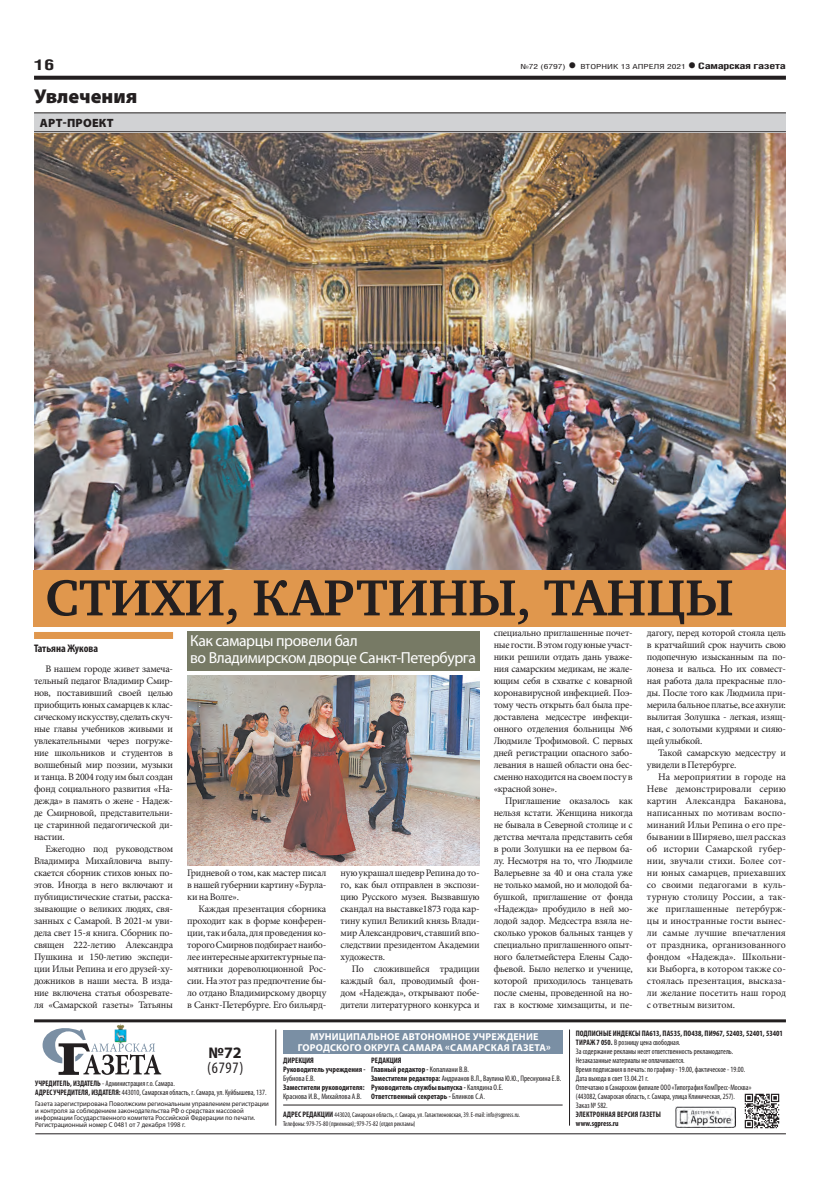
<style>
.page{position:relative;width:820px;height:1191px;background:#fff}
.page>*{position:absolute;margin:0;border:0;box-sizing:border-box;transform-origin:0 0}
.t1{font:700 52px "Charter C";color:#231f20}
.t2{font:900 20px "Myriad Pro";color:#231f20}
.t3{font:16px/17px "Myriad Pro";letter-spacing:-.025em;color:#fff}
.t4{font:condensed 16px "Myriad Pro";color:#231f20}
.t5{font:700 16px "Myriad Pro";color:#231f20}
.t6{font:700 15px "Helios Cond";color:#231f20;scale:1.4 1}
.t7{font:900 12px "Myriad Pro";letter-spacing:.02em;color:#231f20}
.t8{font:700 condensed 11px "Myriad Pro";color:#231f20}
.t9{font:10px/12px "Minion Pro";letter-spacing:-.025em;color:#231f20;text-align:justify}
.t10{font:700 10px/11px "Myriad Pro";letter-spacing:.02em;color:#fff;text-align:center}
.t11{font:700 9px "Helios Cond";letter-spacing:-.02em;color:#231f20;scale:1.4 1}
.t12{font:condensed 8px/9px "Myriad Pro";color:#231f20;scale:.95 1}
.t13{font:700 condensed 8px/9px "Myriad Pro";color:#231f20}
.t14{font:700 condensed 8px/9px "Myriad Pro";letter-spacing:.02em;color:#231f20;scale:.95 1}
.t15{font:condensed 8px "Myriad Pro";color:#231f20}
.t16{font:7px/7px "Myriad Pro";color:#231f20;scale:.95 1}
.t17{font:condensed 7px/9px "Myriad Pro";color:#231f20;scale:.95 1}
.t18{font:7px "Helios Cond";color:#231f20;scale:1.4 1}
.s1{font-weight:700;font-size:16px}
.s2{font-size:16px}
.s3{font-weight:400}
.s4{font-weight:700}
.s5{font-weight:700;font-size:8px}
</style>
<div class="page">
<svg style="left:34px;top:76px;width:751px;height:4px;background:#322f2f"></svg>
<img style="left:34px;top:134px;width:751px;height:436px">
<div style="left:187px;top:631px;width:292px;height:39px;background:#777a65"></div>
<svg style="left:43px;top:1023px;width:118px;height:51px"></svg>
<img style="left:675px;top:1106px;width:60px;height:21px">
<img style="left:744px;top:1093px;width:36px;height:36px">
<hr style="left:283px;top:1104px;width:279px;height:1px;background:#231f20">
<hr style="left:275px;top:1029px;width:1px;height:96px;background:#231f20">
<hr style="left:569px;top:1029px;width:1px;height:96px;background:#231f20">
<hr style="left:34px;top:1019px;width:751px;height:3px;background:#231f20">
<hr style="left:35px;top:1133px;width:750px;height:1px;background:#231f20">
<div style="left:283px;top:1030px;width:279px;height:23px;background:#7a8fa4"></div>
<div style="left:34px;top:632px;width:139px;height:7px;background:#e0974d"></div>
<div style="left:34px;top:113px;width:751px;height:19px;background:#d1d2d4"></div>
<hr style="left:34px;top:113px;width:751px;height:1px;background:#231f20">
<hr style="left:34px;top:131px;width:751px;height:1px;background:#231f20">
<img style="left:187px;top:675px;width:292px;height:190px">
<div style="left:34px;top:570px;width:751px;height:56px;background:#e0974d"></div>
<h3 class="t6" style="left:34px;top:55px;width:16px">16</h3>
<p class="t18" style="left:520px;top:63px;width:120px">№72 (6797) <span class="s1">•</span> ВТОРНИК 13 АПРЕЛЯ 2021</p>
<p class="t11" style="left:687px;top:61px;width:72px"><span class="s2">•</span> Самарская газета</p>
<h2 class="t2" style="left:34px;top:85px;width:105px">Увлечения</h2>
<p class="t7" style="left:40px;top:116px;width:75px">АРТ-ПРОЕКТ</p>
<h1 class="t1" style="left:45px;top:569px;width:689px">СТИХИ, КАРТИНЫ, ТАНЦЫ</h1>
<p class="t8" style="left:34px;top:642px;width:66px">Татьяна Жукова</p>
<p class="t9" style="left:34px;top:663px;width:140px;text-indent:11px">В нашем городе живет замеча&shy;тельный педагог Владимир Смир&shy;нов, поставивший своей целью приобщить юных самарцев к клас&shy;сическому искусству, сделать скуч&shy;ные главы учебников живыми и увлекательными через погруже&shy;ние школьников и студентов в волшебный мир поэзии, музыки и танца. В 2004 году им был создан фонд социального развития «На&shy;дежда» в память о жене - Надеж&shy;де Смирновой, представительни&shy;це старинной педагогической ди&shy;настии.</p>
<p class="t9" style="left:34px;top:843px;width:140px;text-indent:11px">Ежегодно под руководством Владимира Михайловича выпу&shy;скается сборник стихов юных по&shy;этов. Иногда в него включают и публицистические статьи, расска&shy;зывающие о великих людях, свя&shy;занных с Самарой. В 2021-м уви&shy;дела свет 15-я книга. Сборник по&shy;священ 222-летию Александра Пушкина и 150-летию экспеди&shy;ции Ильи Репина и его друзей-ху&shy;дожников в наши места. В изда&shy;ние включена статья обозревате&shy;ля «Самарской газеты» Татьяны</p>
<h3 class="t3" style="left:190px;top:631px;width:287px">Как самарцы провели бал<br>во Владимирском дворце Санкт-Петербурга</h3>
<p class="t9" style="left:187px;top:867px;width:140px">Гридневой о том, как мастер писал в нашей губернии картину «Бурла&shy;ки на Волге».</p>
<p class="t9" style="left:187px;top:903px;width:140px;text-indent:11px">Каждая презентация сборника проходит как в форме конферен&shy;ции, так и бала, для проведения ко&shy;торого Смирнов подбирает наибо&shy;лее интересные архитектурные па&shy;мятники дореволюционной Рос&shy;сии. На этот раз предпочтение бы&shy;ло отдано Владимирскому дворцу в Санкт-Петербурге. Его бильярд-</p>
<p class="t9" style="left:340px;top:867px;width:140px">ную украшал шедевр Репина до то&shy;го, как был отправлен в экспози&shy;цию Русского музея. Вызвавшую скандал на выставке1873 года кар&shy;тину купил Великий князь Влади&shy;мир Александрович, ставший впо&shy;следствии президентом Академии художеств.</p>
<p class="t9" style="left:340px;top:963px;width:140px;text-indent:11px">По сложившейся традиции каждый бал, проводимый фон&shy;дом «Надежда», открывают побе&shy;дители литературного конкурса и</p>
<p class="t9" style="left:493px;top:627px;width:140px">специально приглашенные почет&shy;ные гости. В этом году юные участ&shy;ники решили отдать дань уваже&shy;ния самарским медикам, не жале&shy;ющим себя в схватке с коварной коронавирусной инфекцией. Поэ&shy;тому честь открыть бал была пре&shy;доставлена медсестре инфекци&shy;онного отделения больницы №6<br>Людмиле Трофимовой. С первых дней регистрации опасного забо&shy;левания в нашей области она бес&shy;сменно находится на своем посту в «красной зоне».</p>
<p class="t9" style="left:493px;top:795px;width:140px;text-indent:11px">Приглашение оказалось как нельзя кстати. Женщина никогда не бывала в Северной столице и с детства мечтала представить себя в роли Золушки на ее первом ба&shy;лу. Несмотря на то, что Людмиле Валерьевне за 40 и она стала уже не только мамой, но и молодой ба&shy;бушкой, приглашение от фонда «Надежда» пробудило в ней мо&shy;лодой задор. Медсестра взяла не&shy;сколько уроков бальных танцев у специально приглашенного опыт&shy;ного балетмейстера Елены Садо&shy;фьевой. Было нелегко и ученице, которой приходилось танцевать после смены, проведенной на но&shy;гах в костюме химзащиты, и пе-</p>
<p class="t9" style="left:646px;top:627px;width:140px">дагогу, перед которой стояла цель в кратчайший срок научить свою подопечную изысканным па по&shy;лонеза и вальса. Но их совмест&shy;ная работа дала прекрасные пло&shy;ды. После того как Людмила при&shy;мерила бальное платье, все ахнули: вылитая Золушка - легкая, изящ&shy;ная, с золотыми кудрями и сияю&shy;щей улыбкой.</p>
<p class="t9" style="left:646px;top:747px;width:140px;text-indent:11px">Такой самарскую медсестру и увидели в Петербурге.</p>
<p class="t9" style="left:646px;top:771px;width:140px;text-indent:11px">На мероприятии в городе на Неве демонстрировали серию картин Александра Баканова, написанных по мотивам воспо&shy;минаний Ильи Репина о его пре&shy;бывании в Ширяево, шел рассказ об истории Самарской губер&shy;нии, звучали стихи. Более сот&shy;ни юных самарцев, приехавших со своими педагогами в куль&shy;турную столицу России, а так&shy;же приглашенные петербурж&shy;цы и иностранные гости вынес&shy;ли самые лучшие впечатления от праздника, организованного фондом «Надежда». Школьни&shy;ки Выборга, в котором также со&shy;стоялась презентация, высказа&shy;ли желание посетить наш город с ответным визитом.</p>
<p class="t10" style="left:298px;top:1031px;width:254px">МУНИЦИПАЛЬНОЕ АВТОНОМНОЕ УЧРЕЖДЕНИЕ<br>ГОРОДСКОГО ОКРУГА САМАРА «САМАРСКАЯ ГАЗЕТА»</p>
<p class="t13" style="left:371px;top:1055px;width:191px">РЕДАКЦИЯ<br>Главный редактор - <span class="s3">Копалиани В.В.<br></span>Заместители редактора: <span class="s3">Андрианов В.Л., Ваулина Ю.Ю., Преснухина Е.В.<br></span>Руководитель службы выпуска - <span class="s3">Калядина О.Е.<br></span>Ответственный секретарь - <span class="s3">Блинков С.А.</span></p>
<h3 class="t5" style="left:208px;top:1042px;width:35px">№72</h3>
<h3 class="t4" style="left:207px;top:1058px;width:38px">(6797)</h3>
<p class="t13" style="left:283px;top:1055px;width:84px">ДИРЕКЦИЯ<br>Руководитель учреждения -</p>
<p class="t15" style="left:283px;top:1073px;width:33px">Бубнова Е.В.</p>
<p class="t13" style="left:283px;top:1082px;width:83px">Заместители руководителя:</p>
<p class="t15" style="left:283px;top:1091px;width:80px">Краснова И.В., Михайлова А.В.</p>
<p class="t12" style="left:35px;top:1078px;width:245px"><span class="s4">УЧРЕДИТЕЛЬ, ИЗДАТЕЛЬ</span> - Администрация г.о. Самара.<br><span class="s4">АДРЕС УЧРЕДИТЕЛЯ, ИЗДАТЕЛЯ:</span> 443010, Самарская область, г. Самара, ул. Куйбышева, 137.</p>
<p class="t16" style="left:35px;top:1100px;width:247px">Газета зарегистрирована Поволжским региональным управлением регистрации и контроля за соблюдением законодательства РФ о средствах массовой информации Государственного комитета Российской Федерации по печати.<br>Регистрационный номер С 0481 от 7 декабря 1998 г.</p>
<p class="t17" style="left:283px;top:1109px;width:251px"><span class="s5">АДРЕС РЕДАКЦИИ</span> 443020, Самарская область, г. Самара, ул. Галактионовская, 39. E-mail: info@sgpress.ru.<br>Телефоны: 979-75-80 (приемная); 979-75-82 (отдел рекламы)</p>
<p class="t12" style="left:575px;top:1028px;width:219px"><span class="s4">ПОДПИСНЫЕ ИНДЕКСЫ ПА613, ПА535, ПО438, ПИ967, 52403, 52401, 53401<br>ТИРАЖ 7 050.</span> В розницу цена свободная.<br>За содержание рекламы несет ответственность рекламодатель.<br>Незаказанные материалы не оплачиваются.<br>Время подписания в печать: по графику - 19.00, фактическое - 19.00.<br>Дата выхода в свет 13.04.21 г.<br>Отпечатано в Самарском филиале ООО «Типография КомПресс-Москва»<br>(443082, Самарская область, г. Самара, улица Клиническая, 257).<br>Заказ № 582.</p>
<p class="t14" style="left:575px;top:1109px;width:91px">ЭЛЕКТРОННАЯ ВЕРСИЯ ГАЗЕТЫ www.sgpress.ru</p>
</div>
